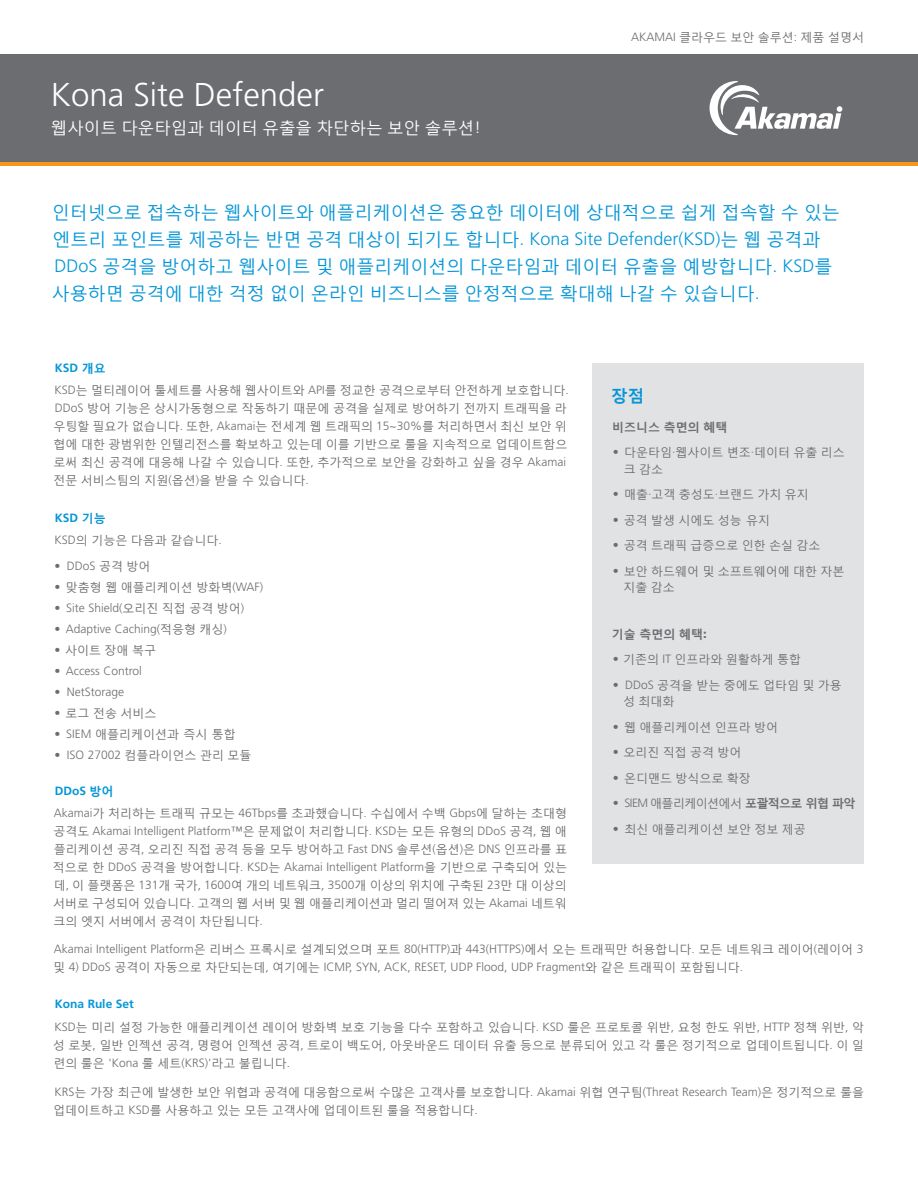
<style>
.page{position:relative;width:918px;height:1188px;background:#fff}
.page>*{position:absolute;margin:0;border:0;box-sizing:border-box;transform-origin:0 0}
.body_copy_white{font:300 33px "Frutiger LT Std";color:#fff}
.Intro_Paragraph{font:18px/27px "Malgun Gothic";color:#0696d7}
.body_copy_white-2{font:16.5px "Malgun Gothic";color:#fff}
.Benefits_Header{font:700 16.5px "Malgun Gothic";color:#0696d7}
.body_copy{font:12px/18px "Malgun Gothic";color:#6c6d70}
.body_copy-2{font:300 12px/18px "Frutiger LT Std";color:#6c6d70}
.body_copy-3{font:700 12px "Frutiger LT Std";color:#0696d7}
.benefits{font:700 12px "Malgun Gothic";letter-spacing:-.05em;color:#6c6d70}
.Hybrid_WAN_Solutions{font:12px "Malgun Gothic";color:#6c6d70}
.benefits-2{font:700 12px "Malgun Gothic";color:#6c6d70}
.s1{font-family:"Frutiger LT Std";font-weight:300}
.s2{font-family:"Malgun Gothic"}
.s3{font-family:"Frutiger 45"}
.s4{font-family:"Malgun Gothic";font-weight:400}
.s5{font-family:"Frutiger 45";font-weight:300}
.s6{font-family:"Frutiger LT Std";font-weight:900}
.s7{font-weight:400}
</style>
<div class="page">
<div style="left:0;top:54px;width:918px;height:108px;background:#6c6d70"></div>
<div style="left:592px;top:363px;width:272px;height:501px;background:#e1e2e4"></div>
<hr style="left:0;top:162px;width:918px;height:3px;background:#f7971d">
<svg style="left:710px;top:81px;width:132px;height:54px"></svg>
<p class="body_copy_white" style="left:51px;top:76px;width:275px">Kona Site Defender</p>
<p class="body_copy_white-2" style="left:51px;top:118px;width:431px">웹사이트 다운타임과 데이터 유출을 차단하는 보안 솔루션<span class="s1">!</span></p>
<p class="Hybrid_WAN_Solutions" style="left:631px;top:30px;width:234px"><span class="s1">AKAMAI</span> 클라우드 보안 솔루션<span class="s1">:</span> 제품 설명서</p>
<p class="Intro_Paragraph" style="left:52px;top:198px;width:790px">인터넷으로 접속하는 웹사이트와 애플리케이션은 중요한 데이터에 상대적으로 쉽게 접속할 수 있는 엔트리 포인트를 제공하는 반면 공격 대상이 되기도 합니다<span class="s1">. Kona Site Defender(KSD)</span>는 웹 공격과 <span class="s1">DDoS</span> 공격을 방어하고 웹사이트 및 애플리케이션의 다운타임과 데이터 유출을 예방합니다<span class="s1">. KSD</span>를 사용하면 공격에 대한 걱정 없이 온라인 비즈니스를 안정적으로 확대해 나갈 수 있습니다<span class="s1">.</span></p>
<p class="body_copy-3" style="left:55px;top:360px;width:52px">KSD <span class="s2">개요</span></p>
<p class="body_copy" style="left:53px;top:381px;width:517px"><span class="s1">KSD</span>는 멀티레이어 툴세트를 사용해 웹사이트와 <span class="s1">API</span>를 정교한 공격으로부터 안전하게 보호합니다<span class="s1">.<br>DDoS</span> 방어 기능은 상시가동형으로 작동하기 때문에 공격을 실제로 방어하기 전까지 트래픽을 라 우팅할 필요가 없습니다<span class="s1">.</span> 또한<span class="s1">, Akamai</span>는 전세계 웹 트래픽의 <span class="s1">15~30%</span>를 처리하면서 최신 보안 위 협에 대한 광범위한 인텔리전스를 확보하고 있는데 이를 기반으로 룰을 지속적으로 업데이트함으 로써 최신 공격에 대응해 나갈 수 있습니다<span class="s1">.</span> 또한<span class="s1">,</span> 추가적으로 보안을 강화하고 싶을 경우 <span class="s1">Akamai </span>전문 서비스팀의 지원<span class="s1">(</span>옵션<span class="s1">)</span>을 받을 수 있습니다<span class="s1">.</span></p>
<p class="body_copy-3" style="left:55px;top:511px;width:52px">KSD <span class="s2">기능</span></p>
<p class="body_copy" style="left:55px;top:531px;width:169px"><span class="s1">KSD</span>의 기능은 다음과 같습니다<span class="s1">.</span></p>
<p class="body_copy-2" style="left:54px;top:557px;width:98px"><span class="s3">•</span> DDoS <span class="s4">공격 방어</span></p>
<p class="body_copy" style="left:54px;top:578px;width:210px"><span class="s5">•</span> 맞춤형 웹 애플리케이션 방화벽<span class="s1">(WAF)</span></p>
<p class="body_copy-2" style="left:54px;top:599px;width:191px"><span class="s3">•</span> Site Shield(<span class="s4">오리진 직접 공격 방어</span>)</p>
<p class="body_copy-2" style="left:54px;top:620px;width:174px"><span class="s3">•</span> Adaptive Caching(<span class="s4">적응형 캐싱</span>)</p>
<p class="body_copy" style="left:54px;top:641px;width:103px"><span class="s5">•</span> 사이트 장애 복구</p>
<p class="body_copy-2" style="left:54px;top:662px;width:89px"><span class="s3">•</span> Access Control</p>
<p class="body_copy-2" style="left:54px;top:683px;width:71px"><span class="s3">•</span> NetStorage</p>
<p class="body_copy" style="left:54px;top:704px;width:104px"><span class="s5">•</span> 로그 전송 서비스</p>
<p class="body_copy" style="left:54px;top:725px;width:183px"><span class="s5">•</span> <span class="s1">SIEM</span> 애플리케이션과 즉시 통합</p>
<p class="body_copy" style="left:54px;top:746px;width:199px"><span class="s5">•</span> <span class="s1">ISO 2</span><span class="s5">7</span><span class="s1">002</span> 컴플라이언스 관리 모듈</p>
<p class="body_copy-3" style="left:55px;top:784px;width:60px">DDoS <span class="s2">방어</span></p>
<p class="body_copy" style="left:53px;top:804px;width:516px;text-align:justify"><span class="s1">Akamai</span>가 처리하는 트래픽 규모는 <span class="s1">46Tbps</span>를 초과했습니다<span class="s1">.</span> 수십에서 수백 <span class="s1">Gbps</span>에 달하는 초대형 공격도 <span class="s1">Akamai Intelligent Platform™</span>은 문제없이 처리합니다<span class="s1">. KSD</span>는 모든 유형의 <span class="s1">DDoS</span> 공격<span class="s1">,</span> 웹 애 플리케이션 공격<span class="s1">,</span> 오리진 직접 공격 등을 모두 방어하고 <span class="s1">Fast DNS</span> 솔루션<span class="s1">(</span>옵션<span class="s1">)</span>은 <span class="s1">DNS</span> 인프라를 표 적으로 한 <span class="s1">DDoS</span> 공격을 방어합니다<span class="s1">. KSD</span>는 <span class="s1">Akamai Intelligent Platform</span>을 기반으로 구축되어 있는 데<span class="s1">,</span> 이 플랫폼은 <span class="s1">131</span>개 국가<span class="s1">, 1600</span>여 개의 네트워크<span class="s1">, 3500</span>개 이상의 위치에 구축된 <span class="s1">23</span>만 대 이상의 서버로 구성되어 있습니다<span class="s1">.</span> 고객의 웹 서버 및 웹 애플리케이션과 멀리 떨어져 있는 <span class="s1">Akamai</span> 네트워 크의 엣지 서버에서 공격이 차단됩니다<span class="s1">.</span></p>
<p class="Benefits_Header" style="left:611px;top:385px;width:34px">장점</p>
<p class="benefits-2" style="left:612px;top:419px;width:117px">비즈니스 측면의 혜택</p>
<p class="body_copy" style="left:624px;top:444px;width:222px;line-height:16.5px;text-indent:-11px"><span class="s5">•</span> 다운타임<span class="s1">∙</span>웹사이트 변조<span class="s1">∙</span>데이터 유출 리스 크 감소</p>
<p class="body_copy" style="left:613px;top:485px;width:197px"><span class="s5">•</span> 매출<span class="s1">∙</span>고객 충성도<span class="s1">∙</span>브랜드 가치 유지</p>
<p class="body_copy" style="left:613px;top:511px;width:159px"><span class="s5">•</span> 공격 발생 시에도 성능 유지</p>
<p class="body_copy" style="left:613px;top:536px;width:209px"><span class="s5">•</span> 공격 트래픽 급증으로 인한 손실 감소</p>
<p class="body_copy" style="left:624px;top:562px;width:223px;line-height:16.5px;text-indent:-11px"><span class="s5">•</span> 보안 하드웨어 및 소프트웨어에 대한 자본 지출 감소</p>
<p class="benefits-2" style="left:612px;top:626px;width:97px">기술 측면의 혜택<span class="s6">:</span></p>
<p class="body_copy" style="left:613px;top:650px;width:190px"><span class="s5">•</span> 기존의 <span class="s1">IT</span> 인프라와 원활하게 통합</p>
<p class="body_copy" style="left:623px;top:676px;width:220px;line-height:16.5px;text-indent:-10px"><span class="s5">•</span> <span class="s1">DDoS</span> 공격을 받는 중에도 업타임 및 가용 성 최대화</p>
<p class="body_copy" style="left:613px;top:718px;width:167px"><span class="s5">•</span> 웹 애플리케이션 인프라 방어</p>
<p class="body_copy" style="left:613px;top:743px;width:130px"><span class="s5">•</span> 오리진 직접 공격 방어</p>
<p class="body_copy" style="left:613px;top:769px;width:140px"><span class="s5">•</span> 온디맨드 방식으로 확장</p>
<p class="benefits" style="left:613px;top:796px;width:244px"><span class="s5">•</span> <span class="s1">SIEM</span> <span class="s7">애플리케이션에서</span> 포괄적으로 위협 파악</p>
<p class="body_copy" style="left:613px;top:820px;width:195px"><span class="s5">•</span> 최신 애플리케이션 보안 정보 제공</p>
<p class="body_copy-2" style="left:53px;top:940px;width:812px">Akamai Intelligent Platform<span class="s4">은 리버스 프록시로 설계되었으며 포트</span> 80(HTTP)<span class="s4">과</span> 443(HTTPS)<span class="s4">에서 오는 트래픽만 허용합니다</span>. <span class="s4">모든 네트워크 레이어</span>(<span class="s4">레이어</span> 3 <span class="s4">및</span> 4) DDoS <span class="s4">공격이 자동으로 차단되는데</span>, <span class="s4">여기에는</span> ICMP, SYN, ACK, RESET, UDP Flood, UDP Fragment<span class="s4">와 같은 트래픽이 포함됩니다</span>.</p>
<p class="body_copy-3" style="left:55px;top:997px;width:81px">Kona Rule Set</p>
<p class="body_copy" style="left:53px;top:1018px;width:813px;text-align:justify"><span class="s1">KSD</span>는 미리 설정 가능한 애플리케이션 레이어 방화벽 보호 기능을 다수 포함하고 있습니다<span class="s1">. KSD</span> 룰은 프로토콜 위반<span class="s1">,</span> 요청 한도 위반<span class="s1">, HTTP</span> 정책 위반<span class="s1">,</span> 악 성 로봇<span class="s1">,</span> 일반 인젝션 공격<span class="s1">,</span> 명령어 인젝션 공격<span class="s1">,</span> 트로이 백도어<span class="s1">,</span> 아웃바운드 데이터 유출 등으로 분류되어 있고 각 룰은 정기적으로 업데이트됩니다<span class="s1">.</span> 이 일 련의 룰은 <span class="s1">'Kona</span> 룰 세트<span class="s1">(KRS)'</span>라고 불립니다<span class="s1">.</span></p>
<p class="body_copy" style="left:53px;top:1083px;width:813px"><span class="s1">KRS</span>는 가장 최근에 발생한 보안 위협과 공격에 대응함으로써 수많은 고객사를 보호합니다<span class="s1">. Akamai</span> 위협 연구팀<span class="s1">(Threat Research Team)</span>은 정기적으로 룰을 업데이트하고 <span class="s1">KSD</span>를 사용하고 있는 모든 고객사에 업데이트된 룰을 적용합니다<span class="s1">.</span></p>
</div>
